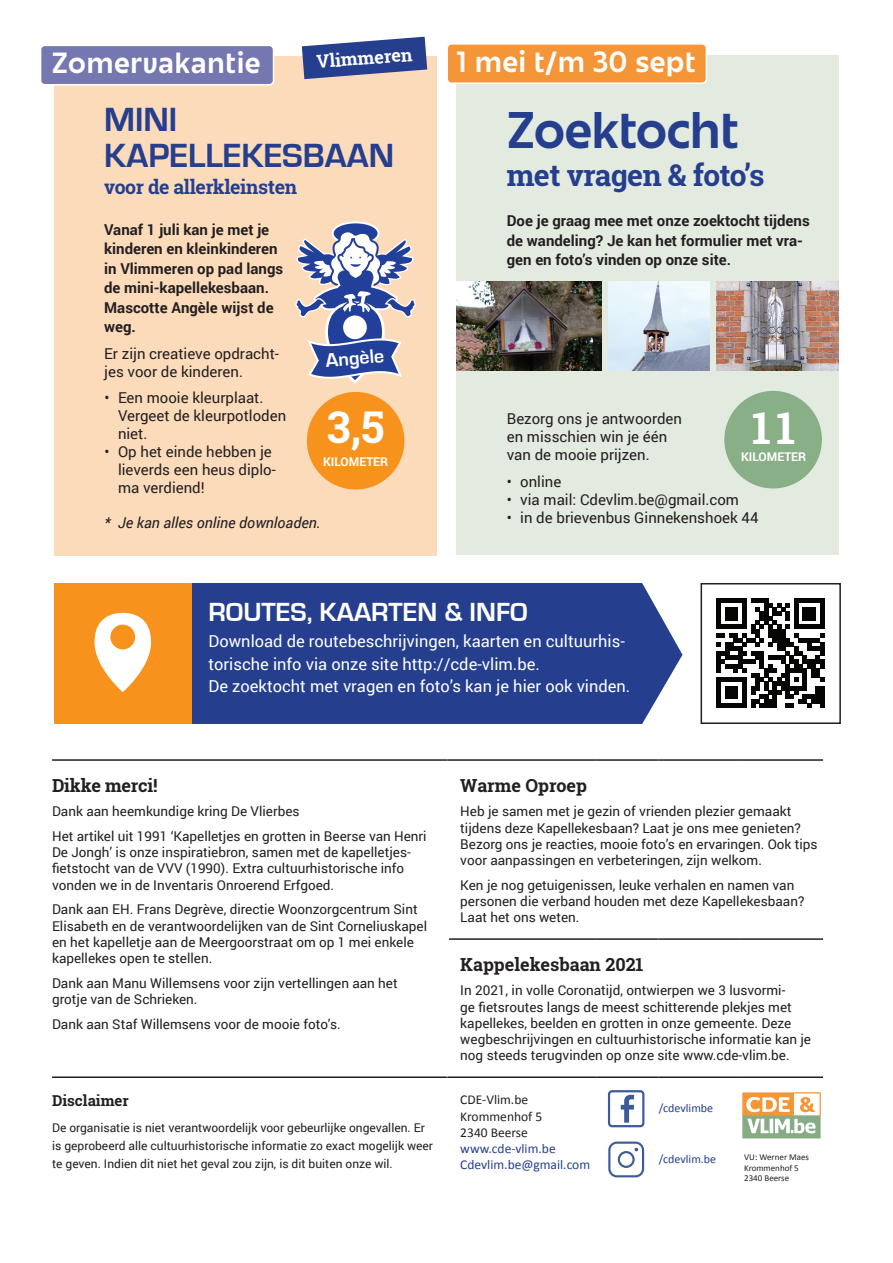
<style>
.page{position:relative;width:893px;height:1263px;background:#fff}
.page>*{position:absolute;margin:0;border:0;box-sizing:border-box;transform-origin:0 0}
.t1{font:45px "June Expt Variable Active";color:#253f8e}
.t2{font:700 43.8px "Roboto Slab";color:#fff}
.t3{font:700 34.5px/36px "Eurostile";color:#253f8e}
.t4{font:700 30px "Roboto Slab";letter-spacing:-.02em;color:#253f8e}
.t5{font:700 27px "Eurostile";color:#fff}
.t6{font:25.5px "June Expt Variable Active";letter-spacing:.04em;color:#fff}
.t7{font:700 20.1px "Eurostile";color:#fff}
.t8{font:700 19.5px "Roboto Slab";letter-spacing:-.02em;color:#253f8e}
.t9{font:700 18px "Roboto Slab";color:#231f20}
.t10{font:700 18px "Roboto Slab";color:#fff}
.t11{font:16.5px/22.5px "Roboto";color:#fff}
.t12{font:15px/18px "Roboto";color:#231f20}
.t13{font:700 15px/19.5px "Roboto";color:#231f20}
.t14{font:italic 15px "Roboto";color:#231f20}
.t15{font:700 15px "Roboto Slab";color:#231f20}
.t16{font:13.5px/16.2px "Roboto";color:#231f20}
.t17{font:13.5px/16.2px "Calibri";color:#253f8e}
.t18{font:13.5px/16.2px "Calibri";color:#231f20}
.t19{font:12px/18px "Roboto";color:#231f20}
.t20{font:12px "Calibri";color:#253f8e}
.t21{font:700 12px "Roboto";color:#fff}
.t22{font:9px/10.5px "Calibri";color:#231f20}
</style>
<div class="page">
<hr style="left:52px;top:1076px;width:396px;height:2px;background:#231f20">
<hr style="left:448px;top:1076px;width:148px;height:2px;background:#231f20">
<hr style="left:596px;top:1076px;width:63px;height:2px;background:#231f20">
<hr style="left:659px;top:1076px;width:81px;height:2px;background:#231f20">
<hr style="left:740px;top:1076px;width:83px;height:2px;background:#231f20">
<hr style="left:449px;top:938px;width:147px;height:2px;background:#231f20">
<hr style="left:596px;top:938px;width:63px;height:2px;background:#231f20">
<hr style="left:659px;top:938px;width:81px;height:2px;background:#231f20">
<hr style="left:740px;top:938px;width:83px;height:2px;background:#231f20">
<hr style="left:52px;top:759px;width:396px;height:2px;background:#231f20">
<hr style="left:448px;top:759px;width:148px;height:2px;background:#231f20">
<hr style="left:596px;top:759px;width:63px;height:2px;background:#231f20">
<hr style="left:659px;top:759px;width:81px;height:2px;background:#231f20">
<hr style="left:740px;top:759px;width:83px;height:2px;background:#231f20">
<svg style="left:621px;top:1095px;width:13px;height:28px"></svg>
<div style="left:608px;top:1090px;width:36px;height:37px;border:2px solid #3b5b99;border-radius:3px"></div>
<svg style="left:743px;top:1133px;width:77px;height:5px"></svg>
<svg style="left:742px;top:1092px;width:78px;height:41px"></svg>
<div style="left:608px;top:1141px;width:36px;height:36px;border:2px solid #3b5b99;border-radius:8px"></div>
<div style="left:618px;top:1151px;width:17px;height:17px;border:2px solid #3b5b99;border-radius:50%"></div>
<svg style="left:634px;top:1148px;width:4px;height:3px"></svg>
<div style="left:54px;top:56px;width:383px;height:499px;background:#fcdbbb"></div>
<div style="left:456px;top:56px;width:383px;height:499px;background:#e3eadf"></div>
<svg style="left:716px;top:599px;width:108px;height:109px"></svg>
<div style="left:701px;top:583px;width:140px;height:141px;border:2px solid #231f20"></div>
<svg style="left:295px;top:221px;width:121px;height:163px"></svg>
<div style="left:192px;top:583px;width:490px;height:141px;background:#253f8e"></div>
<div style="left:54px;top:583px;width:138px;height:141px;background:#f7931d"></div>
<svg style="left:95px;top:613px;width:56px;height:79px"></svg>
<div style="left:307px;top:392px;width:97px;height:97px;background:#f7931d;border-radius:50%"></div>
<div style="left:724px;top:391px;width:98px;height:97px;background:#88af85;border-radius:50%"></div>
<div style="left:41px;top:45px;width:233px;height:40px;background:#7477b0;border-radius:4px"></div>
<div style="left:40px;top:45px;width:234px;height:40px;border:2px solid #fff;border-radius:4px"></div>
<svg style="left:302px;top:37px;width:125px;height:42px"></svg>
<div style="left:447px;top:44px;width:259px;height:39px;background:#f49537;border-radius:4px"></div>
<div style="left:446px;top:43px;width:261px;height:41px;border:2px solid #fff;border-radius:4px"></div>
<img style="left:456px;top:281px;width:145px;height:89px">
<img style="left:608px;top:281px;width:102px;height:89px">
<img style="left:716px;top:281px;width:123px;height:89px">
<h3 class="t6" style="left:52px;top:46px;width:210px">Zomervakantie</h3>
<h3 class="t10" style="left:316px;top:49px;width:97px;rotate:-4deg">Vlimmeren</h3>
<h3 class="t6" style="left:457px;top:45px;width:240px">1 mei t/m 30 sept</h3>
<h3 class="t3" style="left:104px;top:102px;width:291px">MINI<br>KAPELLEKESBAAN</h3>
<h3 class="t8" style="left:104px;top:174px;width:194px">voor de allerkleinsten</h3>
<p class="t13" style="left:104px;top:219px;width:181px">Vanaf 1 juli kan je met je kinderen en kleinkinderen in Vlimmeren op pad langs de mini-kapellekesbaan.<br>Mascotte Angèle wijst de weg.</p>
<p class="t12" style="left:104px;top:344px;width:176px">Er zijn creatieve opdracht&shy;jes voor de kinderen.</p>
<p class="t12" style="left:118px;top:388px;width:170px;text-indent:-14px">• Een mooie kleurplaat.<br>Vergeet de kleurpotloden niet.</p>
<p class="t12" style="left:118px;top:442px;width:159px;text-indent:-14px">• Op het einde hebben je lieverds een heus diplo&shy;ma verdiend!</p>
<p class="t14" style="left:105px;top:512px;width:218px">* Je kan alles online downloaden.</p>
<h3 class="t7" style="left:325px;top:349px;width:60px;rotate:-4deg">Angèle</h3>
<h2 class="t2" style="left:327px;top:397px;width:59px">3,5</h2>
<p class="t21" style="left:323px;top:453px;width:67px">KILOMETER</p>
<h1 class="t1" style="left:507px;top:100px;width:234px">Zoektocht</h1>
<h3 class="t4" style="left:507px;top:154px;width:259px">met vragen &amp; foto’s</h3>
<p class="t13" style="left:507px;top:211px;width:304px">Doe je graag mee met onze zoektocht tijdens de wandeling? Je kan het formulier met vra&shy;gen en foto’s vinden op onze site.</p>
<h2 class="t2" style="left:752px;top:398px;width:45px">11</h2>
<p class="t21" style="left:741px;top:448px;width:67px">KILOMETER</p>
<p class="t12" style="left:507px;top:409px;width:177px">Bezorg ons je antwoorden en misschien win je één van de mooie prijzen.</p>
<p class="t12" style="left:507px;top:472px;width:56px">• online</p>
<p class="t12" style="left:507px;top:490px;width:234px">• via mail: Cdevlim.be@gmail.com</p>
<p class="t12" style="left:507px;top:508px;width:253px">• in de brievenbus Ginnekenshoek 44</p>
<h3 class="t5" style="left:209px;top:597px;width:320px">ROUTES, KAARTEN &amp; INFO</h3>
<p class="t11" style="left:209px;top:630px;width:423px">Download de routebeschrijvingen, kaarten en cultuurhis&shy;torische info via onze site http://cde-vlim.be.<br>De zoektocht met vragen en foto’s kan je hier ook vinden.</p>
<h3 class="t9" style="left:52px;top:773px;width:107px">Dikke merci!</h3>
<p class="t16" style="left:52px;top:799px;width:376px;line-height:24.8px">Dank aan heemkundige kring De Vlierbes<br>Het artikel uit 1991 ‘Kapelletjes en grotten in Beerse van Henri</p>
<p class="t16" style="left:52px;top:844px;width:360px">De Jongh’ is onze inspiratiebron, samen met de kapelletjes&shy;fietstocht van de VVV (1990). Extra cultuurhistorische info vonden we in de Inventaris Onroerend Erfgoed.</p>
<p class="t16" style="left:52px;top:901px;width:376px">Dank aan EH. Frans Degrève, directie Woonzorgcentrum Sint Elisabeth en de verantwoordelijken van de Sint Corneliuskapel en het kapelletje aan de Meergoorstraat om op 1 mei enkele kapellekes open te stellen.</p>
<p class="t16" style="left:52px;top:974px;width:347px">Dank aan Manu Willemsens voor zijn vertellingen aan het grotje van de Schrieken.</p>
<p class="t16" style="left:52px;top:1015px;width:290px">Dank aan Staf Willemsens voor de mooie foto’s.</p>
<p class="t15" style="left:52px;top:1090px;width:78px">Disclaimer</p>
<p class="t19" style="left:52px;top:1118px;width:382px">De organisatie is niet verantwoordelijk voor gebeurlijke ongevallen. Er is geprobeerd alle cultuurhistorische informatie zo exact mogelijk weer te geven. Indien dit niet het geval zou zijn, is dit buiten onze wil.</p>
<h3 class="t9" style="left:460px;top:773px;width:128px">Warme Oproep</h3>
<p class="t16" style="left:460px;top:803px;width:359px">Heb je samen met je gezin of vrienden plezier gemaakt tijdens deze Kapellekesbaan? Laat je ons mee genieten?<br>Bezorg ons je reacties, mooie foto’s en ervaringen. Ook tips voor aanpassingen en verbeteringen, zijn welkom.</p>
<p class="t16" style="left:460px;top:876px;width:346px">Ken je nog getuigenissen, leuke verhalen en namen van personen die verband houden met deze Kapellekesbaan?<br>Laat het ons weten.</p>
<h3 class="t9" style="left:460px;top:952px;width:185px">Kappelekesbaan 2021</h3>
<p class="t16" style="left:460px;top:982px;width:352px">In 2021, in volle Coronatijd, ontwierpen we 3 lusvormi-<br>ge fietsroutes langs de meest schitterende plekjes met kapellekes, beelden en grotten in onze gemeente. Deze wegbeschrijvingen en cultuurhistorische informatie kan je nog steeds terugvinden op onze site www.cde-vlim.be.</p>
<p class="t18" style="left:460px;top:1092px;width:84px">CDE-Vlim.be<br>Krommenhof 5<br>2340 Beerse</p>
<p class="t17" style="left:460px;top:1140px;width:131px">www.cde-vlim.be<br>Cdevlim.be@gmail.com</p>
<p class="t20" style="left:659px;top:1100px;width:56px">/cdevlimbe</p>
<p class="t20" style="left:659px;top:1151px;width:59px">/cdevlim.be</p>
<p class="t22" style="left:744px;top:1152px;width:67px">VU: Werner Maes<br>Krommenhof 5<br>2340 Beerse</p>
</div>
